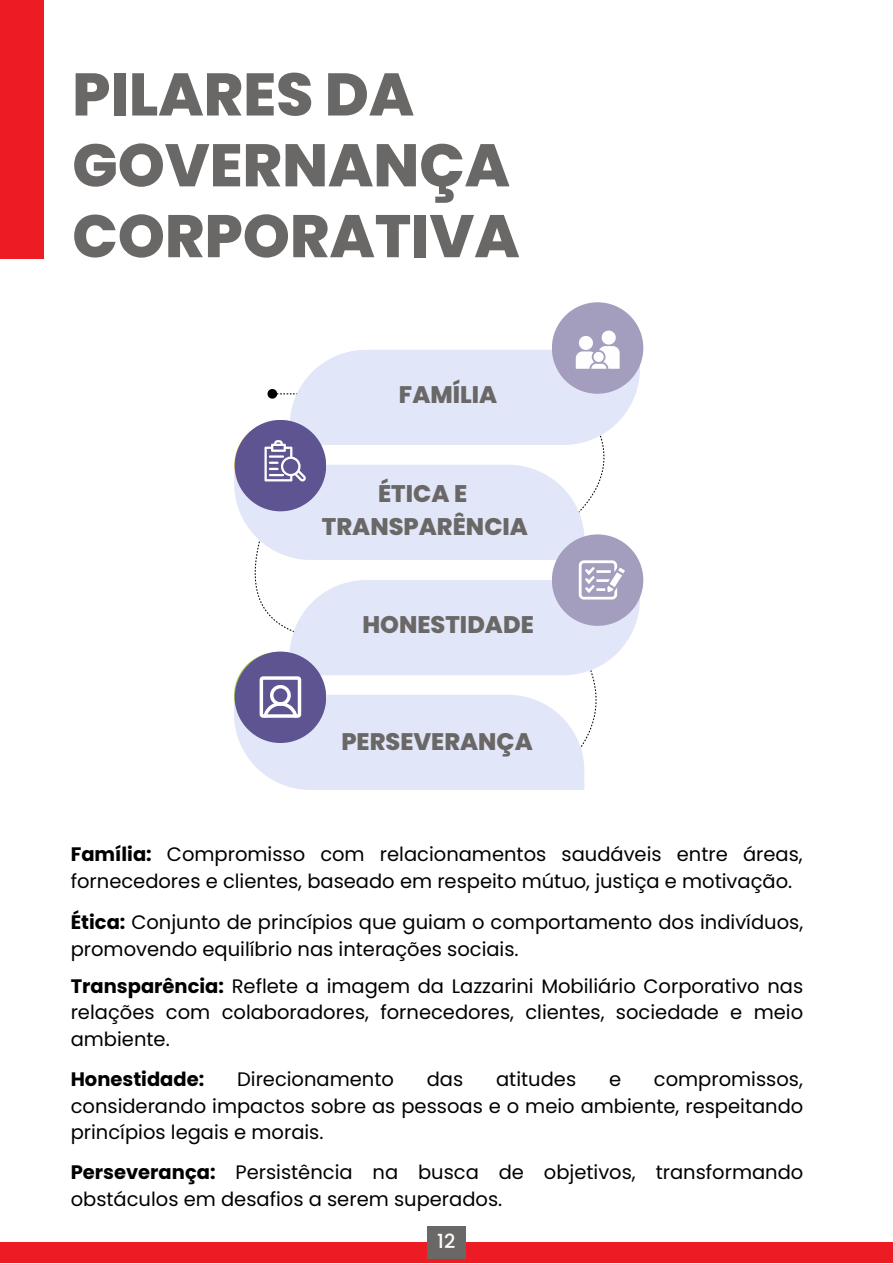
<style>
.page{position:relative;width:893px;height:1264px;background:#fff}
.page>*{position:absolute;margin:0;border:0;box-sizing:border-box;transform-origin:0 0}
.t1{font:800 60px/70.8px "Poppins";color:#6a6867}
.t2{font:800 24px "Poppins";color:#6a6867}
.t3{font:800 23.85px "Poppins";color:#6a6867}
.t4{font:19.5px/26.8px "Poppins";color:#000}
.t5{font:700 19.5px "Poppins";color:#000}
.t6{font:500 19.5px "Poppins";color:#fefefe}
.s1{font-weight:700}
</style>
<div class="page">
<div style="left:552px;top:302px;width:91px;height:92px;background:#a39ebd;border-radius:50%"></div>
<svg style="left:234px;top:306px;width:406px;height:484px"></svg>
<div style="left:0;top:0;width:43px;height:258px;background:#ed1b23"></div>
<div style="left:0;top:1242px;width:892px;height:20px;background:#ed1b23"></div>
<div style="left:427px;top:1226px;width:38px;height:32px;background:#6a6867"></div>
<p class="t1" style="left:72px;top:59px;width:449px">PILARES DA<br>GOVERNANÇA<br>CORPORATIVA</p>
<p class="t3" style="left:399px;top:378px;width:100px">FAMÍLIA</p>
<p class="t2" style="left:378px;top:477px;width:90px">ÉTICA E</p>
<p class="t2" style="left:322px;top:510px;width:207px">TRANSPARÊNCIA</p>
<p class="t2" style="left:362px;top:608px;width:173px">HONESTIDADE</p>
<p class="t3" style="left:341px;top:725px;width:193px">PERSEVERANÇA</p>
<p class="t4" style="left:71px;top:840px;width:733px"><span class="s1">Família:</span> Compromisso com relacionamentos saudáveis entre áreas, fornecedores e clientes, baseado em respeito mútuo, justiça e motivação.</p>
<p class="t4" style="left:71px;top:908px;width:734px"><span class="s1">Ética:</span> Conjunto de princípios que guiam o comportamento dos indivíduos, promovendo equilíbrio nas interações sociais.</p>
<p class="t4" style="left:71px;top:972px;width:734px;text-align:justify"><span class="s1">Transparência:</span> Reflete a imagem da Lazzarini Mobiliário Corporativo nas relações com colaboradores, fornecedores, clientes, sociedade e meio ambiente.</p>
<p class="t5" style="left:71px;top:1065px;width:135px">Honestidade:</p>
<p class="t4" style="left:237px;top:1065px;width:158px">Direcionamento</p>
<p class="t4" style="left:427px;top:1065px;width:38px">das</p>
<p class="t4" style="left:496px;top:1065px;width:82px">atitudes</p>
<p class="t4" style="left:609px;top:1065px;width:14px">e</p>
<p class="t4" style="left:71px;top:1065px;width:734px;text-align:justify;text-indent:583px">compromissos, considerando impactos sobre as pessoas e o meio ambiente, respeitando princípios legais e morais.</p>
<p class="t4" style="left:71px;top:1158px;width:734px"><span class="s1">Perseverança:</span> Persistência na busca de objetivos, transformando obstáculos em desafios a serem superados.</p>
<p class="t6" style="left:437px;top:1227px;width:20px">12</p>
</div>
